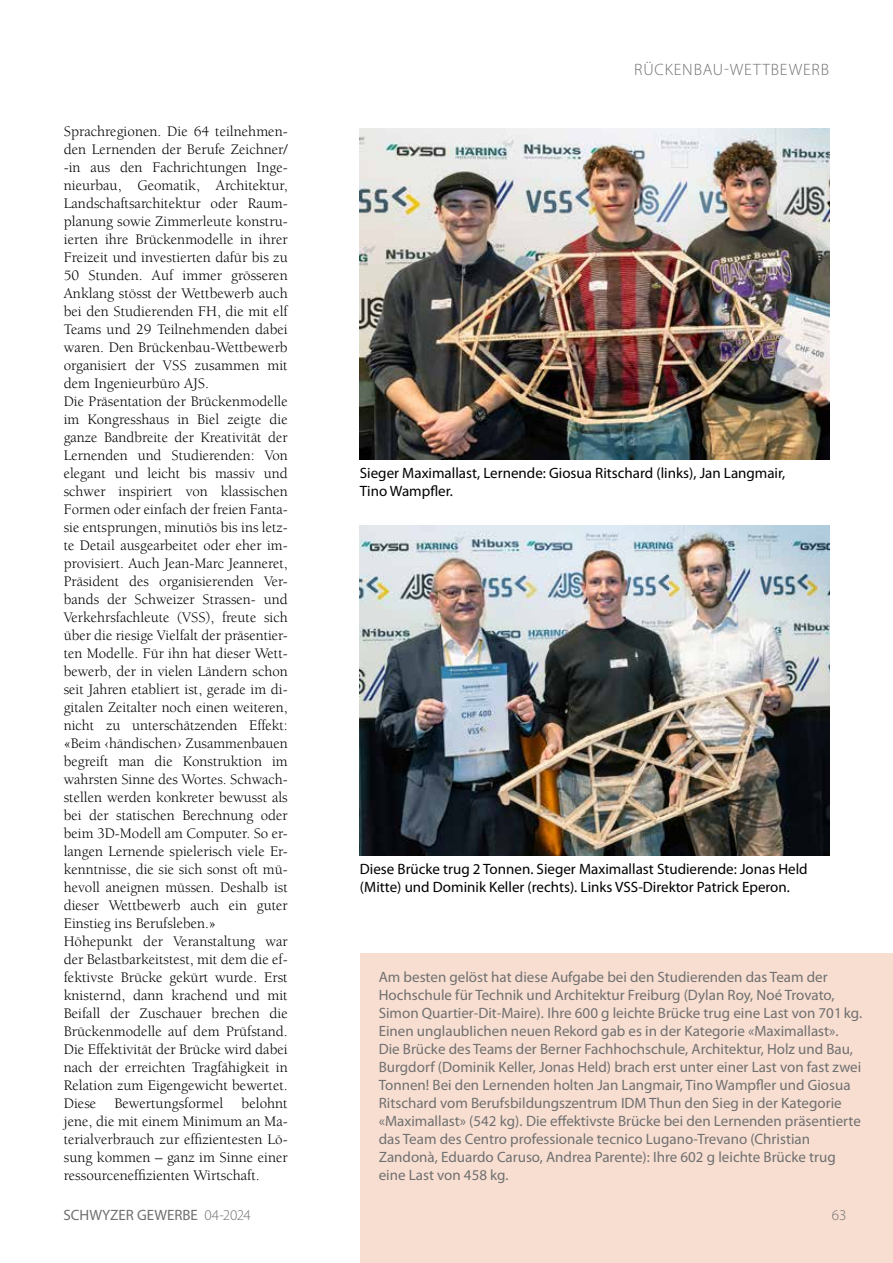
<style>
.page{position:relative;width:893px;height:1263px;background:#fff}
.page>*{position:absolute;margin:0;border:0;box-sizing:border-box;transform-origin:0 0}
.t1{font:300 16.5px "Myriad Pro";letter-spacing:.05em;color:#6f7070}
.t2{font:15px/18px "Berkeley Std";color:#000}
.t3{font:15px/18px "Myriad Pro";color:#6f7070}
.t4{font:15px/18px "Myriad Pro";color:#000}
.t5{font:300 15px "Myriad Pro";color:#6f7070}
.s1{font-weight:300}
</style>
<div class="page">
<div style="left:361px;top:954px;width:532px;height:309px;background:#f8ded1"></div>
<img style="left:360px;top:128px;width:469px;height:332px">
<img style="left:360px;top:525px;width:469px;height:331px">
<p class="t2" style="left:64px;top:122px;width:225px">Sprachregionen. Die 64 teilnehmen&shy;den Lernenden der Berufe Zeichner/ -in aus den Fachrichtungen Inge&shy;nieurbau, Geomatik, Architektur, Landschaftsarchitektur oder Raum&shy;planung sowie Zimmerleute konstru&shy;ierten ihre Brückenmodelle in ihrer Freizeit und investierten dafür bis zu 50 Stunden. Auf immer grösseren Anklang stösst der Wettbewerb auch bei den Studierenden FH, die mit elf Teams und 29 Teilnehmenden dabei waren. Den Brückenbau-Wettbewerb organisiert der VSS zusammen mit dem Ingenieurbüro AJS.<br>Die Präsentation der Brückenmodelle im Kongresshaus in Biel zeigte die ganze Bandbreite der Kreativität der Lernenden und Studierenden: Von elegant und leicht bis massiv und schwer inspiriert von klassischen Formen oder einfach der freien Fanta&shy;sie entsprungen, minutiös bis ins letz&shy;te Detail ausgearbeitet oder eher im&shy;provisiert. Auch Jean-Marc Jeanneret, Präsident des organisierenden Ver&shy;bands der Schweizer Strassen- und Verkehrsfachleute (VSS), freute sich über die riesige Vielfalt der präsentier&shy;ten Modelle. Für ihn hat dieser Wett&shy;bewerb, der in vielen Ländern schon seit Jahren etabliert ist, gerade im di&shy;gitalen Zeitalter noch einen weiteren, nicht zu unterschätzenden Effekt: «Beim ‹händischen› Zusammenbauen begreift man die Konstruktion im wahrsten Sinne des Wortes. Schwach&shy;stellen werden konkreter bewusst als bei der statischen Berechnung oder beim 3D-Modell am Computer. So er&shy;langen Lernende spielerisch viele Er&shy;kenntnisse, die sie sich sonst oft mü&shy;hevoll aneignen müssen. Deshalb ist dieser Wettbewerb auch ein guter Einstieg ins Berufsleben.» Höhepunkt der Veranstaltung war der Belastbarkeitstest, mit dem die ef&shy;fektivste Brücke gekürt wurde. Erst knisternd, dann krachend und mit Beifall der Zuschauer brechen die Brückenmodelle auf dem Prüfstand.<br>Die Effektivität der Brücke wird dabei nach der erreichten Tragfähigkeit in Relation zum Eigengewicht bewertet.<br>Diese Bewertungsformel belohnt jene, die mit einem Minimum an Ma&shy;terialverbrauch zur effizientesten Lö&shy;sung kommen – ganz im Sinne einer ressourceneffizienten Wirtschaft.</p>
<p class="t3" style="left:64px;top:1207px;width:189px">SCHWYZER GEWERBE <span class="s1">04-2024</span></p>
<p class="t1" style="left:634px;top:60px;width:196px">RÜCKENBAU-WETTBEWERB</p>
<p class="t4" style="left:360px;top:464px;width:427px">Sieger Maximallast, Lernende: Giosua Ritschard (links), Jan Langmair,<br>Tino Wampfler.</p>
<p class="t4" style="left:360px;top:860px;width:449px">Diese Brücke trug 2 Tonnen. Sieger Maximallast Studierende: Jonas Held (Mitte) und Dominik Keller (rechts). Links VSS-Direktor Patrick Eperon.</p>
<p class="t3" style="left:379px;top:968px;width:485px">Am besten gelöst hat diese Aufgabe bei den Studierenden das Team der Hochschule für Technik und Architektur Freiburg (Dylan Roy, Noé Trovato, Simon Quartier-Dit-Maire). Ihre 600 g leichte Brücke trug eine Last von 701 kg.<br>Einen unglaubIichen neuen Rekord gab es in der Kategorie «Maximallast».<br>Die Brücke des Teams der Berner Fachhochschule, Architektur, Holz und Bau, Burgdorf (Dominik Keller, Jonas Held) brach erst unter einer Last von fast zwei Tonnen! Bei den Lernenden holten Jan Langmair, Tino Wampfler und Giosua Ritschard vom Berufsbildungszentrum IDM Thun den Sieg in der Kategorie «Maximallast» (542 kg). Die effektivste Brücke bei den Lernenden präsentierte das Team des Centro professionale tecnico Lugano-Trevano (Christian Zandonà, Eduardo Caruso, Andrea Parente): Ihre 602 g leichte Brücke trug eine Last von 458 kg.</p>
<p class="t5" style="left:832px;top:1207px;width:16px">63</p>
</div>
